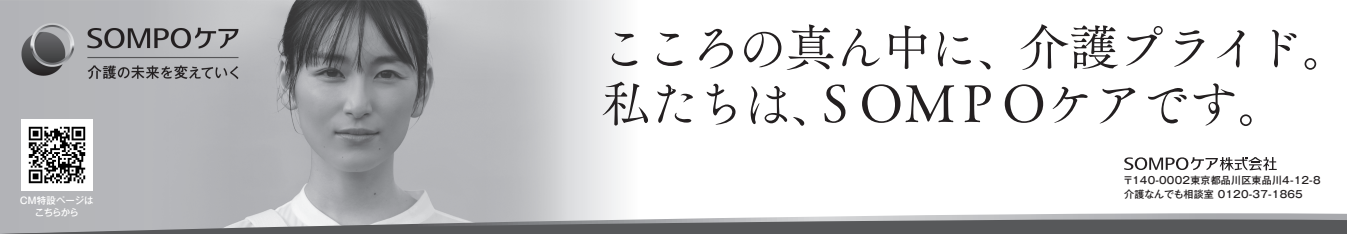
<style>
.page{position:relative;width:1347px;height:234px;background:#fff}
.page>*{position:absolute;margin:0;border:0;box-sizing:border-box;transform-origin:0 0}
.t1{font:50px/56.2px "Tsuku A Old Min Pr 6 R";letter-spacing:-.055em;color:#231f20}
.t2{font:500 10px/13.8px "Gothic MB101 Pro";letter-spacing:.02em;color:#231f20}
.t3{font:500 9.38px/11.2px "Gothic MB101 Pro";letter-spacing:-.03em;color:#fff;text-align:center}
</style>
<div class="page">
<img style="left:0;top:0;width:620px;height:213px">
<svg style="left:0;top:213px;width:1346px;height:3px"></svg>
<svg style="left:0;top:216px;width:1346px;height:18px;background:#838487"></svg>
<svg style="left:1124px;top:157px;width:152px;height:13px"></svg>
<img style="left:21px;top:120px;width:71px;height:71px">
<p class="t3" style="left:19px;top:194px;width:76px">ＣＭ特設ページはこちらから</p>
<h1 class="t1" style="left:599px;top:17px;width:754px">こころの真ん中に、介護プライド。私たちは、ＳＯＭＰＯケアです。</h1>
<p class="t2" style="left:1123px;top:172px;width:199px">〒140-0002東京都品川区東品川4-12-8介護なんでも相談室 0120-37-1865</p>
</div>
